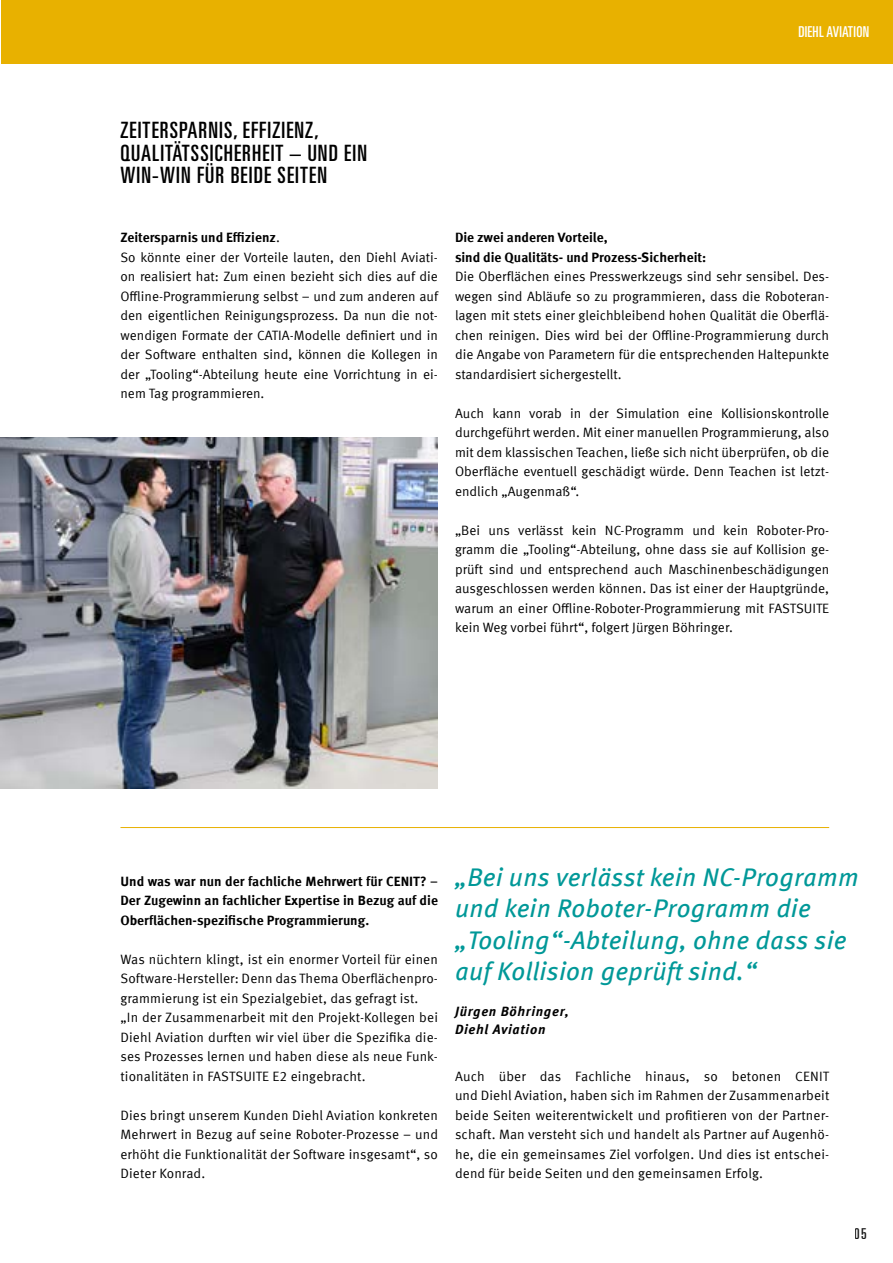
<style>
.page{position:relative;width:893px;height:1263px;background:#fff}
.page>*{position:absolute;margin:0;border:0;box-sizing:border-box;transform-origin:0 0}
.t1{font:italic 25.5px/31.5px "Meta Offc Pro";letter-spacing:.01em;color:#009898}
.t2{font:22.5px/22.5px "Univers LT Pro Ult Cond";letter-spacing:.05em;color:#000}
.t3{font:15px "Univers LT Pro Ult Cond";letter-spacing:.02em;color:#fff}
.t4{font:15px "Univers LT Pro Ult Cond";color:#000}
.t5{font:13.5px/19.5px "Meta Offc Pro Norm";letter-spacing:.005em;color:#000;text-align:justify}
.t6{font:700 13.5px/19.5px "Meta Offc Pro";color:#000;text-align:justify}
.t7{font:italic 700 13.5px/18px "Meta Offc Pro";letter-spacing:.05em;color:#000}
.s1{font-family:"Meta Offc Pro Norm";font-weight:400}
</style>
<div class="page">
<img style="left:0;top:437px;width:438px;height:351px">
<hr style="left:120px;top:827px;width:709px;height:1px;background:#e8b100">
<div style="left:1px;top:0;width:892px;height:64px;background:#e8b100"></div>
<p class="t3" style="left:798px;top:21px;width:72px">DIEHL AVIATION</p>
<h2 class="t2" style="left:120px;top:118px;width:248px">ZEITERSPARNIS, EFFIZIENZ,<br>QUALITÄTSSICHERHEIT – UND EIN<br>WIN-WIN FÜR BEIDE SEITEN</h2>
<p class="t6" style="left:120px;top:227px;width:161px">Zeitersparnis und Effizienz<span class="s1">.</span></p>
<p class="t5" style="left:120px;top:247px;width:319px">So könnte einer der Vorteile lauten, den Diehl Aviati&shy;on realisiert hat: Zum einen bezieht sich dies auf die Offline-Programmierung selbst – und zum anderen auf den eigentlichen Reinigungsprozess. Da nun die not&shy;wendigen Formate der CATIA-Modelle definiert und in der Software enthalten sind, können die Kollegen in der „Tooling“-Abteilung heute eine Vorrichtung in ei&shy;nem Tag programmieren.</p>
<p class="t6" style="left:455px;top:227px;width:253px">Die zwei anderen Vorteile,<br>sind die Qualitäts- und Prozess-Sicherheit:</p>
<p class="t5" style="left:455px;top:266px;width:376px">Die Oberflächen eines Presswerkzeugs sind sehr sensibel. Des&shy;wegen sind Abläufe so zu programmieren, dass die Roboteran&shy;lagen mit stets einer gleichbleibend hohen Qualität die Oberflä&shy;chen reinigen. Dies wird bei der Offline-Programmierung durch die Angabe von Parametern für die entsprechenden Haltepunkte standardisiert sichergestellt.</p>
<p class="t5" style="left:455px;top:403px;width:376px">Auch kann vorab in der Simulation eine Kollisionskontrolle durchgeführt werden. Mit einer manuellen Programmierung, also mit dem klassischen Teachen, ließe sich nicht überprüfen, ob die Oberfläche eventuell geschädigt würde. Denn Teachen ist letzt&shy;endlich „Augenmaß“.</p>
<p class="t5" style="left:455px;top:520px;width:376px">„Bei uns verlässt kein NC-Programm und kein Roboter-Pro&shy;gramm die „Tooling“-Abteilung, ohne dass sie auf Kollision ge&shy;prüft sind und entsprechend auch Maschinenbeschädigungen ausgeschlossen werden können. Das ist einer der Hauptgründe, warum an einer Offline-Roboter-Programmierung mit FASTSUITE kein Weg vorbei führt“, folgert Jürgen Böhringer.</p>
<p class="t6" style="left:120px;top:871px;width:319px">Und was war nun der fachliche Mehrwert für CENIT? – Der Zugewinn an fachlicher Expertise in Bezug auf die Oberflächen-spezifische Programmierung.</p>
<p class="t5" style="left:120px;top:949px;width:319px;text-align:left">Was nüchtern klingt, ist ein enormer Vorteil für einen Software-Hersteller: Denn das Thema Oberflächenpro&shy;grammierung ist ein Spezialgebiet, das gefragt ist. „In der Zusammenarbeit mit den Projekt-Kollegen bei Diehl Aviation durften wir viel über die Spezifika die&shy;ses Prozesses lernen und haben diese als neue Funk&shy;tionalitäten in FASTSUITE E2 eingebracht.</p>
<p class="t5" style="left:120px;top:1105px;width:319px">Dies bringt unserem Kunden Diehl Aviation konkreten Mehrwert in Bezug auf seine Roboter-Prozesse – und erhöht die Funktionalität der Software insgesamt“, so Dieter Konrad.</p>
<h1 class="t1" style="left:455px;top:860px;width:405px">„Bei uns verlässt kein NC-Programm und kein Roboter-Programm die „Tooling“-Abteilung, ohne dass sie auf Kollision geprüft sind.“</h1>
<p class="t7" style="left:455px;top:1002px;width:115px">Jürgen Böhringer,<br>Diehl Aviation</p>
<p class="t5" style="left:455px;top:1066px;width:376px">Auch über das Fachliche hinaus, so betonen CENIT und Diehl Aviation, haben sich im Rahmen der Zusammenarbeit beide Seiten weiterentwickelt und profitieren von der Partner&shy;schaft. Man versteht sich und handelt als Partner auf Augenhö&shy;he, die ein gemeinsames Ziel vorfolgen. Und dies ist entschei&shy;dend für beide Seiten und den gemeinsamen Erfolg.</p>
<p class="t4" style="left:855px;top:1223px;width:14px">05</p>
</div>
